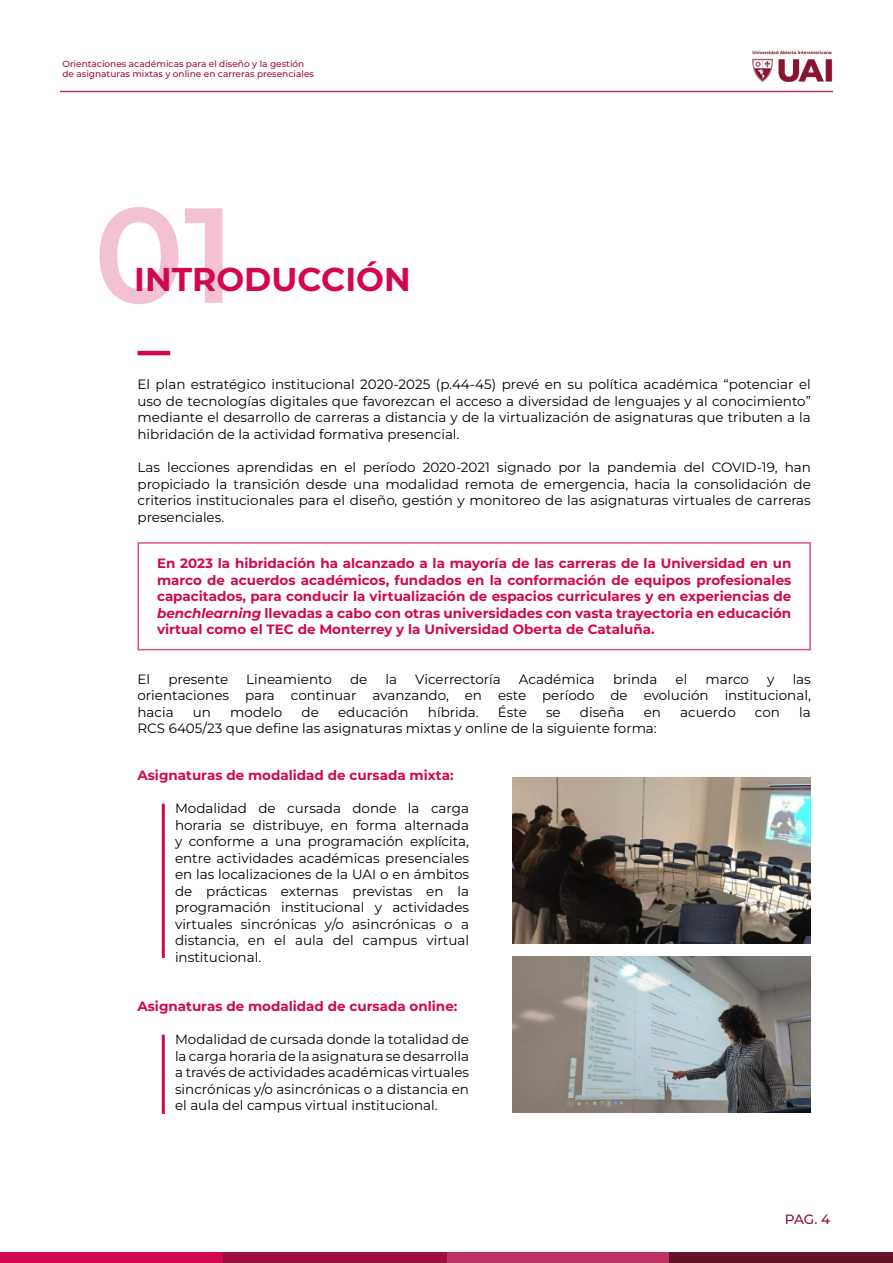
<style>
.page{position:relative;width:893px;height:1263px;background:#fff}
.page>*{position:absolute;margin:0;border:0;box-sizing:border-box;transform-origin:0 0}
.t1{font:600 135px "Montserrat";color:#d30751}
.t2{font:700 33px "Montserrat";color:#d30751}
.Base{font:13.5px/16.5px "Montserrat";color:#000;text-align:justify}
.Base-2{font:700 13.5px/16.5px "Montserrat";color:#d30751;text-align:justify}
.t3{font:500 13.5px "Montserrat";color:#871430}
.t4{font:500 9px/10.8px "Montserrat";color:#9d0f3e}
.s1{font-style:italic}
</style>
<div class="page">
<div style="left:0;top:1253px;width:223px;height:10px;background:#d30751"></div>
<div style="left:446px;top:1253px;width:224px;height:10px;background:#bc3465"></div>
<div style="left:223px;top:1253px;width:223px;height:10px;background:#9d0f3e"></div>
<div style="left:670px;top:1253px;width:223px;height:10px;background:#661125"></div>
<img style="left:752px;top:51px;width:81px;height:31px">
<hr style="left:60px;top:91px;width:773px;height:1px;background:#bc3465">
<hr style="left:138px;top:351px;width:32px;height:4px;background:#d30751">
<img style="left:513px;top:777px;width:298px;height:167px">
<img style="left:513px;top:957px;width:298px;height:156px">
<hr style="left:162px;top:804px;width:3px;height:154px;background:#d30751">
<hr style="left:162px;top:1035px;width:3px;height:79px;background:#d30751">
<p class="t4" style="left:62px;top:58px;width:253px">Orientaciones académicas para el diseño y la gestión de asignaturas mixtas y online en carreras presenciales</p>
<h1 class="t1" style="left:94px;top:159px;width:143px">01</h1>
<p class="t2" style="left:134px;top:255px;width:278px">INTRODUCCIÓN</p>
<p class="Base" style="left:138px;top:376px;width:675px">El plan estratégico institucional 2020-2025 (p.44-45) prevé en su política académica “potenciar el uso de tecnologías digitales que favorezcan el acceso a diversidad de lenguajes y al conocimiento” mediante el desarrollo de carreras a distancia y de la virtualización de asignaturas que tributen a la hibridación de la actividad formativa presencial.</p>
<p class="Base" style="left:138px;top:459px;width:675px">Las lecciones aprendidas en el período 2020-2021 signado por la pandemia del COVID-19, han propiciado la transición desde una modalidad remota de emergencia, hacia la consolidación de criterios institucionales para el diseño, gestión y monitoreo de las asignaturas virtuales de carreras presenciales.</p>
<p class="Base-2" style="left:157px;top:554px;width:636px">En 2023 la hibridación ha alcanzado a la mayoría de las carreras de la Universidad en un marco de acuerdos académicos, fundados en la conformación de equipos profesionales capacitados, para conducir la virtualización de espacios curriculares y en experiencias de <span class="s1">benchlearning</span> llevadas a cabo con otras universidades con vasta trayectoria en educación virtual como el TEC de Monterrey y la Universidad Oberta de Cataluña.</p>
<p class="Base" style="left:138px;top:670px;width:14px">El</p>
<p class="Base" style="left:168px;top:670px;width:61px">presente</p>
<p class="Base" style="left:246px;top:670px;width:87px">Lineamiento</p>
<p class="Base" style="left:350px;top:670px;width:19px">de</p>
<p class="Base" style="left:386px;top:670px;width:13px">la</p>
<p class="Base" style="left:415px;top:670px;width:87px">Vicerrectoría</p>
<p class="Base" style="left:519px;top:670px;width:78px">Académica</p>
<p class="Base" style="left:613px;top:670px;width:46px">brinda</p>
<p class="Base" style="left:676px;top:670px;width:13px">el</p>
<p class="Base" style="left:705px;top:670px;width:45px">marco</p>
<p class="Base" style="left:767px;top:670px;width:9px">y</p>
<p class="Base" style="left:138px;top:670px;width:675px;text-indent:655px">las orientaciones para continuar avanzando, en este período de evolución institucional, hacia</p>
<p class="Base" style="left:193px;top:703px;width:20px">un</p>
<p class="Base" style="left:230px;top:703px;width:54px">modelo</p>
<p class="Base" style="left:302px;top:703px;width:19px">de</p>
<p class="Base" style="left:338px;top:703px;width:72px">educación</p>
<p class="Base" style="left:428px;top:703px;width:52px">híbrida.</p>
<p class="Base" style="left:498px;top:703px;width:30px">Éste</p>
<p class="Base" style="left:546px;top:703px;width:16px">se</p>
<p class="Base" style="left:580px;top:703px;width:46px">diseña</p>
<p class="Base" style="left:644px;top:703px;width:19px">en</p>
<p class="Base" style="left:680px;top:703px;width:57px">acuerdo</p>
<p class="Base" style="left:755px;top:703px;width:27px">con</p>
<p class="Base" style="left:799px;top:703px;width:13px">la</p>
<p class="Base" style="left:138px;top:720px;width:521px">RCS 6405/23 que define las asignaturas mixtas y online de la siguiente forma:</p>
<p class="Base-2" style="left:138px;top:766px;width:318px">Asignaturas de modalidad de cursada mixta:</p>
<p class="Base" style="left:175px;top:800px;width:296px">Modalidad de cursada donde la carga horaria se distribuye, en forma alternada y conforme a una programación explícita, entre actividades académicas presenciales en las localizaciones de la UAI o en ámbitos de prácticas externas previstas en la programación institucional y actividades virtuales sincrónicas y/o asincrónicas o a distancia, en el aula del campus virtual institucional.</p>
<p class="Base-2" style="left:138px;top:997px;width:321px">Asignaturas de modalidad de cursada online:</p>
<p class="Base" style="left:175px;top:1031px;width:296px">Modalidad de cursada donde la totalidad de la carga horaria de la asignatura se desarrolla a través de actividades académicas virtuales sincrónicas y/o asincrónicas o a distancia en el aula del campus virtual institucional.</p>
<p class="t3" style="left:785px;top:1210px;width:47px">PAG. 4</p>
</div>
